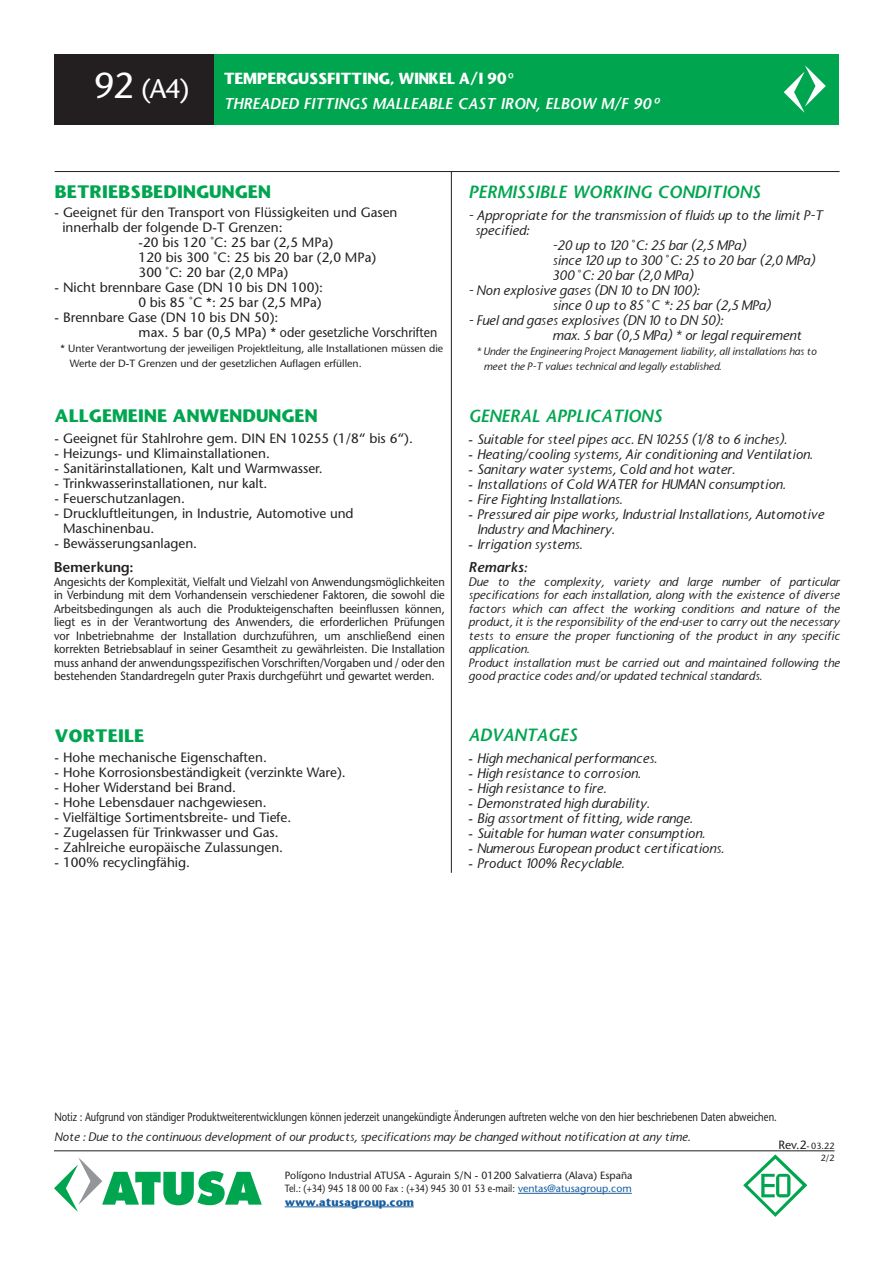
<style>
.page{position:relative;width:893px;height:1263px;background:#fff}
.page>*{position:absolute;margin:0;border:0;box-sizing:border-box;transform-origin:0 0}
.t1{font:500 27px "Stone Sans Std";color:#fff}
.t2{font:italic 16.8px "Stone Sans Semi Boold";color:#00a54f}
.t3{font:700 16.8px "Stone Sans";color:#00a54f}
.t4{font:italic 15px "Stone Sans Semi Boold";color:#fff}
.t5{font:700 15px "Stone Sans";letter-spacing:-.02em;color:#fff}
.t6{font:italic 500 13.5px/15px "Stone Sans";color:#231f20}
.t7{font:500 13.5px/15px "Stone Sans Std";color:#231f20}
.t8{font:13.5px "Stone Sans Semi Boold";color:#231f20}
.FT-ATUSA-Nota-Superi{font:italic 13.5px "Stone Sans Semi Boold";color:#231f20}
.t9{font:500 12px/13.5px "Stone Sans Std";color:#231f20;text-align:justify;scale:.92 1}
.FT-ATUSA-Nota-Superi-2{font:italic 500 12px/13.5px "Stone Sans";color:#231f20;text-align:justify}
.t10{font:500 12px "Stone Sans Std";color:#231f20;scale:.79 1}
.t11{font:500 10.5px "Stone Sans Std";color:#231f20}
.t12{font:italic 500 10.5px "Stone Sans";color:#231f20}
.t13{font:500 10.5px "Stone Sans Std";color:#231f20;scale:.86 1}
.t14{font:700 10.5px "Stone Sans";color:#175d9e}
.t15{font:500 9px "Stone Sans Std";color:#231f20}
.s1{font-size:36px}
.s2{font-family:"Stone Sans Std";font-style:normal}
.s3{font-size:12px}
.s4{color:#175d9e}
</style>
<div class="page">
<hr style="left:54px;top:1150px;width:780px;height:1px;background:#231f20">
<svg style="left:54px;top:1158px;width:208px;height:54px"></svg>
<hr style="left:518px;top:1193px;width:114px;height:1px;background:#175d9e">
<hr style="left:285px;top:1206px;width:129px;height:1px;background:#175d9e">
<svg style="left:743px;top:1154px;width:64px;height:63px"></svg>
<div style="left:54px;top:54px;width:227px;height:70px;background:#231f20"></div>
<div style="left:214px;top:54px;width:625px;height:70px;background:#00a54f"></div>
<svg style="left:784px;top:65px;width:42px;height:48px"></svg>
<hr style="left:451px;top:171px;width:1px;height:702px;background:#231f20">
<hr style="left:55px;top:171px;width:785px;height:1px;background:#231f20">
<p class="t1" style="left:94px;top:73px;width:97px"><span class="s1">92</span> (A4)</p>
<p class="t5" style="left:224px;top:68px;width:284px">TEMPERGUSSFITTING, WINKEL A/I 90</p>
<p class="t4" style="left:224px;top:94px;width:429px">THREADED FITTINGS MALLEABLE CAST IRON, ELBOW M/F 90</p>
<p class="t3" style="left:55px;top:181px;width:218px">BETRIEBSBEDINGUNGEN</p>
<p class="t2" style="left:469px;top:181px;width:293px">PERMISSIBLE WORKING CONDITIONS</p>
<p class="t7" style="left:55px;top:205px;width:344px">- Geeignet für den Transport von Flüssigkeiten und Gasen</p>
<p class="t7" style="left:62px;top:220px;width:222px">innerhalb der folgende D-T Grenzen:</p>
<p class="t7" style="left:139px;top:235px;width:196px">-20 bis 120 ˚C: 25 bar (2,5 MPa)</p>
<p class="t7" style="left:139px;top:250px;width:239px">120 bis 300 ˚C: 25 bis 20 bar (2,0 MPa)</p>
<p class="t7" style="left:139px;top:265px;width:151px">300 ˚C: 20 bar (2,0 MPa)</p>
<p class="t7" style="left:55px;top:280px;width:270px">- Nicht brennbare Gase (DN 10 bis DN 100):</p>
<p class="t7" style="left:139px;top:295px;width:184px">0 bis 85 ˚C *: 25 bar (2,5 MPa)</p>
<p class="t7" style="left:55px;top:310px;width:225px">- Brennbare Gase (DN 10 bis DN 50):</p>
<p class="t7" style="left:139px;top:325px;width:300px">max. 5 bar (0,5 MPa) * oder gesetzliche Vorschriften</p>
<p class="t11" style="left:61px;top:342px;width:384px">* Unter Verantwortung der jeweiligen Projektleitung, alle Installationen müssen die</p>
<p class="t11" style="left:70px;top:357px;width:293px">Werte der D-T Grenzen und der gesetzlichen Auflagen erfüllen.</p>
<p class="t6" style="left:469px;top:208px;width:356px">- Appropriate for the transmission of fluids up to the limit P-T</p>
<p class="t6" style="left:475px;top:223px;width:55px">specified:</p>
<p class="t6" style="left:553px;top:238px;width:195px">-20 up to 120 <span class="s2">˚</span>C: 25 bar (2,5 MPa)</p>
<p class="t6" style="left:553px;top:253px;width:264px">since 120 up to 300 <span class="s2">˚</span>C: 25 to 20 bar (2,0 MPa)</p>
<p class="t6" style="left:553px;top:268px;width:142px">300 <span class="s2">˚</span>C: 20 bar (2,0 MPa)</p>
<p class="t6" style="left:469px;top:283px;width:232px">- Non explosive gases (DN 10 to DN 100):</p>
<p class="t6" style="left:553px;top:298px;width:220px">since 0 up to 85 <span class="s2">˚</span>C *: 25 bar (2,5 MPa)</p>
<p class="t6" style="left:469px;top:313px;width:256px">- Fuel and gases explosives (DN 10 to DN 50):</p>
<p class="t6" style="left:553px;top:328px;width:251px">max. 5 bar (0,5 MPa) * or legal requirement</p>
<p class="t12" style="left:476px;top:345px;width:342px">* Under the Engineering Project Management liability, all installations has to</p>
<p class="t12" style="left:484px;top:360px;width:239px">meet the P-T values technical and legally established.</p>
<p class="t3" style="left:55px;top:405px;width:264px">ALLGEMEINE ANWENDUNGEN</p>
<p class="t7" style="left:55px;top:431px;width:360px">- Geeignet für Stahlrohre gem. DIN EN 10255 (1/8“ bis 6“).</p>
<p class="t7" style="left:55px;top:446px;width:217px">- Heizungs- und Klimainstallationen.</p>
<p class="t7" style="left:55px;top:461px;width:270px">- Sanitärinstallationen, Kalt und Warmwasser.</p>
<p class="t7" style="left:55px;top:476px;width:214px">- Trinkwasserinstallationen, nur kalt.</p>
<p class="t7" style="left:55px;top:491px;width:132px">- Feuerschutzanlagen.</p>
<p class="t7" style="left:63px;top:506px;width:292px;text-indent:-9px">- Druckluftleitungen, in Industrie, Automotive und<br>Maschinenbau.</p>
<p class="t7" style="left:55px;top:536px;width:144px">- Bewässerungsanlagen.</p>
<p class="t8" style="left:54px;top:559px;width:81px">Bemerkung:</p>
<p class="t9" style="left:54px;top:575px;width:426px">Angesichts der Komplexität, Vielfalt und Vielzahl von Anwendungsmöglichkeiten in Verbindung mit dem Vorhandensein verschiedener Faktoren, die sowohl die Arbeitsbedingungen als auch die Produkteigenschaften beeinflussen können, liegt es in der Verantwortung des Anwenders, die erforderlichen Prüfungen vor Inbetriebnahme der Installation durchzuführen, um anschließend einen korrekten Betriebsablauf in seiner Gesamtheit zu gewährleisten. Die Installation muss anhand der anwendungsspezifischen Vorschriften/Vorgaben und / oder den bestehenden Standardregeln guter Praxis durchgeführt und gewartet werden.</p>
<p class="t3" style="left:55px;top:724px;width:91px">VORTEILE</p>
<p class="t7" style="left:55px;top:750px;width:214px">- Hohe mechanische Eigenschaften.</p>
<p class="t7" style="left:55px;top:765px;width:293px">- Hohe Korrosionsbeständigkeit (verzinkte Ware).</p>
<p class="t7" style="left:55px;top:780px;width:183px">- Hoher Widerstand bei Brand.</p>
<p class="t7" style="left:55px;top:795px;width:213px">- Hohe Lebensdauer nachgewiesen.</p>
<p class="t7" style="left:55px;top:810px;width:238px">- Vielfältige Sortimentsbreite- und Tiefe.</p>
<p class="t7" style="left:55px;top:825px;width:225px">- Zugelassen für Trinkwasser und Gas.</p>
<p class="t7" style="left:55px;top:840px;width:230px">- Zahlreiche europäische Zulassungen.</p>
<p class="t7" style="left:55px;top:855px;width:137px">- 100% recyclingfähig.</p>
<p class="t2" style="left:469px;top:405px;width:195px">GENERAL APPLICATIONS</p>
<p class="t6" style="left:469px;top:432px;width:320px"><span class="s2">-</span> Suitable for steel pipes acc. EN 10255 (1/8 to 6 inches).</p>
<p class="t6" style="left:469px;top:447px;width:346px"><span class="s2">-</span> Heating/cooling systems, Air conditioning and Ventilation.</p>
<p class="t6" style="left:469px;top:462px;width:268px"><span class="s2">-</span> Sanitary water systems, Cold and hot water.</p>
<p class="t6" style="left:469px;top:477px;width:318px"><span class="s2">-</span> Installations of Cold WATER for HUMAN consumption.</p>
<p class="t6" style="left:469px;top:492px;width:155px"><span class="s2">-</span> Fire Fighting Installations.</p>
<p class="t6" style="left:477px;top:507px;width:348px;text-indent:-9px"><span class="s2">-</span> Pressured air pipe works, Industrial Installations, Automotive<br>Industry and Machinery.</p>
<p class="t6" style="left:469px;top:537px;width:115px"><span class="s2">-</span> Irrigation systems.</p>
<p class="FT-ATUSA-Nota-Superi" style="left:469px;top:559px;width:60px">Remarks:</p>
<p class="FT-ATUSA-Nota-Superi-2" style="left:469px;top:575px;width:373px">Due to the complexity, variety and large number of particular specifications for each installation, along with the existence of diverse factors which can affect the working conditions and nature of the product, it is the responsibility of the end-user to carry out the necessary tests to ensure the proper functioning of the product in any specific application.</p>
<p class="FT-ATUSA-Nota-Superi-2" style="left:469px;top:656px;width:373px">Product installation must be carried out and maintained following the good practice codes and/or updated technical standards.</p>
<p class="t2" style="left:469px;top:724px;width:110px">ADVANTAGES</p>
<p class="t6" style="left:469px;top:751px;width:190px"><span class="s2">-</span> High mechanical performances.</p>
<p class="t6" style="left:469px;top:766px;width:174px"><span class="s2">-</span> High resistance to corrosion.</p>
<p class="t6" style="left:469px;top:781px;width:139px"><span class="s2">-</span> High resistance to fire.</p>
<p class="t6" style="left:469px;top:796px;width:183px"><span class="s2">-</span> Demonstrated high durability.</p>
<p class="t6" style="left:469px;top:811px;width:226px"><span class="s2">-</span> Big assortment of fitting, wide range.</p>
<p class="t6" style="left:469px;top:826px;width:238px"><span class="s2">-</span> Suitable for human water consumption.</p>
<p class="t6" style="left:469px;top:841px;width:257px"><span class="s2">-</span> Numerous European product certifications.</p>
<p class="t6" style="left:469px;top:856px;width:157px"><span class="s2">-</span> Product 100% Recyclable.</p>
<p class="t10" style="left:54px;top:1110px;width:916px">Notiz : Aufgrund von ständiger Produktweiterentwicklungen können jederzeit unangekündigte Änderungen auftreten welche von den hier beschriebenen Daten abweichen.</p>
<p class="FT-ATUSA-Nota-Superi-2" style="left:54px;top:1130px;width:637px">Note : Due to the continuous development of our products, specifications may be changed without notification at any time.</p>
<p class="t15" style="left:778px;top:1140px;width:58px"><span class="s3">Rev.2</span>- 03.22</p>
<p class="t15" style="left:821px;top:1153px;width:15px">2/2</p>
<p class="t11" style="left:285px;top:1169px;width:349px">Polígono Industrial ATUSA - Agurain S/N - 01200 Salvatierra (Alava) España</p>
<p class="t13" style="left:285px;top:1182px;width:405px">Tel.: (+34) 945 18 00 00 Fax : (+34) 945 30 01 53 e-mail: <span class="s4">ventas@atusagroup.com</span></p>
<p class="t14" style="left:285px;top:1195px;width:131px">www.atusagroup.com</p>
</div>
